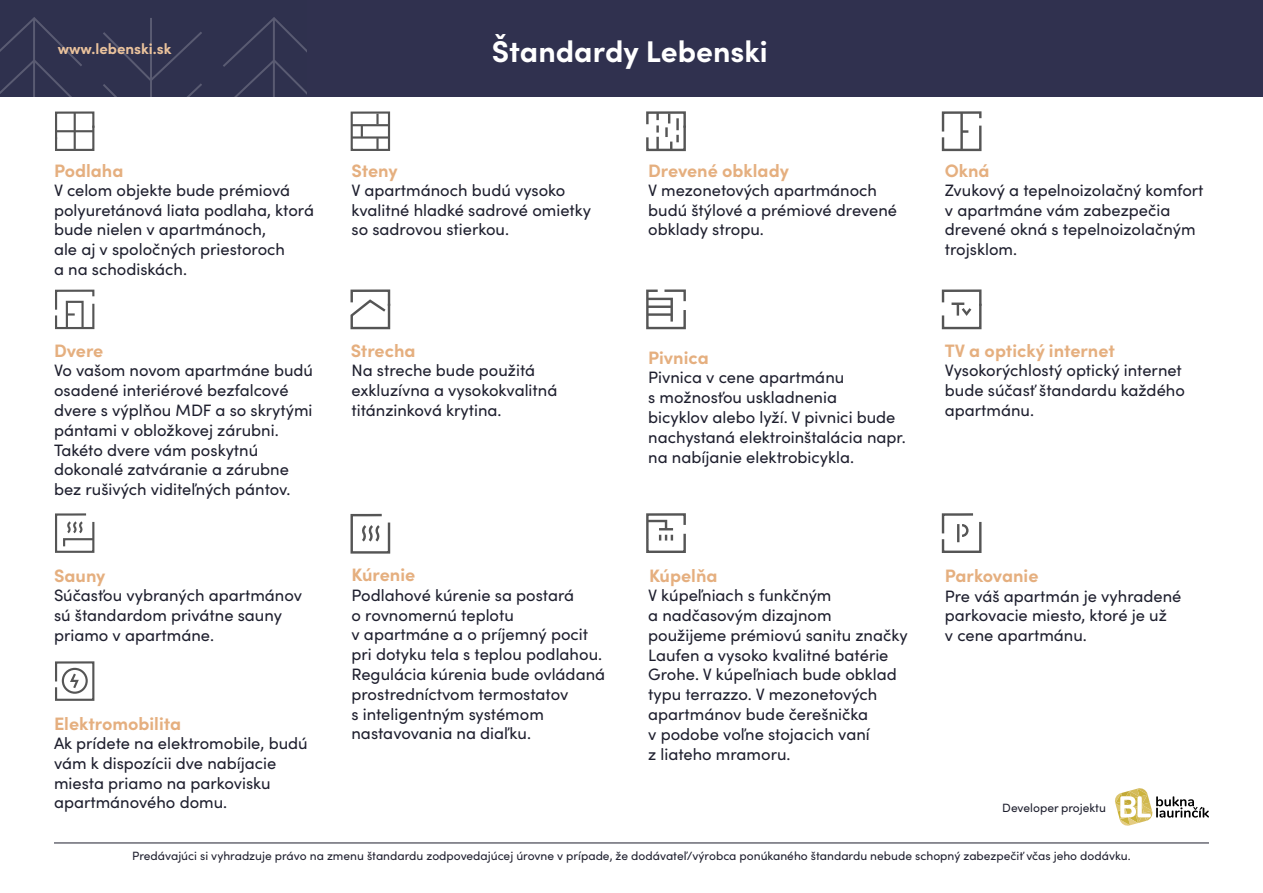
<style>
.page{position:relative;width:1263px;height:893px;background:#fff}
.page>*{position:absolute;margin:0;border:0;box-sizing:border-box;transform-origin:0 0}
.t1{font:700 30px "Sofia Pro";color:#fff}
.t2{font:700 18px "Sofia Pro";color:#e5af7f}
.t3{font:16.5px/19.8px "Sofia Pro";color:#1e1f2e}
.t4{font:700 15px "Sofia Pro";color:#eac29c}
.t5{font:12px "Sofia Pro";color:#1e1f2e}
</style>
<div class="page">
<div style="left:0;top:0;width:1263px;height:97px;background:#30314f"></div>
<svg style="left:223px;top:17px;width:83px;height:80px"></svg>
<svg style="left:0;top:17px;width:82px;height:80px"></svg>
<svg style="left:103px;top:18px;width:99px;height:79px"></svg>
<svg style="left:1115px;top:788px;width:94px;height:38px"></svg>
<svg style="left:55px;top:111px;width:40px;height:40px"></svg>
<hr style="left:74px;top:113px;width:2px;height:37px;background:#555">
<hr style="left:56px;top:130px;width:37px;height:2px;background:#555">
<svg style="left:55px;top:289px;width:40px;height:41px"></svg>
<svg style="left:55px;top:513px;width:40px;height:40px"></svg>
<svg style="left:55px;top:661px;width:40px;height:40px"></svg>
<div style="left:62px;top:668px;width:26px;height:26px;border:2px solid #555;border-radius:50%"></div>
<svg style="left:350px;top:111px;width:41px;height:40px"></svg>
<svg style="left:646px;top:111px;width:40px;height:41px"></svg>
<svg style="left:646px;top:289px;width:40px;height:41px"></svg>
<hr style="left:648px;top:306px;width:24px;height:2px;background:#555">
<hr style="left:648px;top:313px;width:24px;height:3px;background:#555">
<svg style="left:941px;top:111px;width:41px;height:41px"></svg>
<svg style="left:941px;top:289px;width:41px;height:41px"></svg>
<svg style="left:941px;top:513px;width:41px;height:40px"></svg>
<svg style="left:350px;top:513px;width:41px;height:41px"></svg>
<hr style="left:54px;top:843px;width:1155px;height:1px;background:#1e1f2e">
<svg style="left:646px;top:513px;width:40px;height:40px"></svg>
<svg style="left:350px;top:289px;width:41px;height:41px"></svg>
<p class="t4" style="left:58px;top:38px;width:115px">www.lebenski.sk</p>
<p class="t2" style="left:54px;top:157px;width:71px">Podlaha</p>
<p class="t3" style="left:54px;top:179px;width:262px">V celom objekte bude prémiová polyuretánová liata podlaha, ktorá bude nielen v apartmánoch,<br>ale aj v spoločných priestoroch<br>a na schodiskách.</p>
<h1 class="t1" style="left:492px;top:28px;width:278px">Štandardy Lebenski</h1>
<p class="t2" style="left:351px;top:157px;width:48px">Steny</p>
<p class="t3" style="left:351px;top:179px;width:241px">V apartmánoch budú vysoko kvalitné hladké sadrové omietky so sadrovou stierkou.</p>
<p class="t2" style="left:648px;top:157px;width:142px">Drevené obklady</p>
<p class="t3" style="left:648px;top:179px;width:250px">V mezonetových apartmánoch budú štýlové a prémiové drevené obklady stropu.</p>
<p class="t2" style="left:945px;top:157px;width:46px">Okná</p>
<p class="t3" style="left:945px;top:179px;width:260px">Zvukový a tepelnoizolačný komfort v apartmáne vám zabezpečia drevené okná s tepelnoizolačným trojsklom.</p>
<p class="t2" style="left:351px;top:337px;width:66px">Strecha</p>
<p class="t3" style="left:351px;top:360px;width:207px">Na streche bude použitá exkluzívna a vysokokvalitná titánzinková krytina.</p>
<p class="t2" style="left:54px;top:337px;width:51px">Dvere</p>
<p class="t2" style="left:945px;top:337px;width:172px">TV a optický internet</p>
<p class="t2" style="left:648px;top:343px;width:62px">Pivnica</p>
<p class="t3" style="left:648px;top:367px;width:259px">Pivnica v cene apartmánu<br>s možnosťou uskladnenia<br>bicyklov alebo lyží. V pivnici bude nachystaná elektroinštalácia napr. na nabíjanie elektrobicykla.</p>
<p class="t3" style="left:54px;top:360px;width:261px">Vo vašom novom apartmáne budú osadené interiérové bezfalcové dvere s výplňou MDF a so skrytými pántami v obložkovej zárubni.<br>Takéto dvere vám poskytnú dokonalé zatváranie a zárubne bez rušivých viditeľných pántov.</p>
<p class="t3" style="left:945px;top:360px;width:242px">Vysokorýchlostý optický internet bude súčasť štandardu každého apartmánu.</p>
<p class="t2" style="left:54px;top:561px;width:53px">Sauny</p>
<p class="t3" style="left:54px;top:584px;width:250px">Súčasťou vybraných apartmánov sú štandardom privátne sauny priamo v apartmáne.</p>
<p class="t2" style="left:54px;top:709px;width:129px">Elektromobilita</p>
<p class="t3" style="left:54px;top:732px;width:255px">Ak prídete na elektromobile, budú vám k dispozícii dve nabíjacie miesta priamo na parkovisku apartmánového domu.</p>
<p class="t2" style="left:351px;top:561px;width:65px">Kúrenie</p>
<p class="t3" style="left:351px;top:584px;width:255px">Podlahové kúrenie sa postará<br>o rovnomernú teplotu<br>v apartmáne a o príjemný pocit pri dotyku tela s teplou podlahou.<br>Regulácia kúrenia bude ovládaná prostredníctvom termostatov<br>s inteligentným systémom nastavovania na diaľku.</p>
<p class="t2" style="left:649px;top:561px;width:70px">Kúpelňa</p>
<p class="t3" style="left:648px;top:585px;width:261px">V kúpeľniach s funkčným<br>a nadčasovým dizajnom použijeme prémiovú sanitu značky<br>Laufen a vysoko kvalitné batérie<br>Grohe. V kúpeľniach bude obklad typu terrazzo. V mezonetových apartmánov bude čerešnička<br>v podobe voľne stojacich vaní<br>z liateho mramoru.</p>
<p class="t2" style="left:945px;top:562px;width:95px">Parkovanie</p>
<p class="t3" style="left:945px;top:585px;width:238px">Pre váš apartmán je vyhradené parkovacie miesto, ktoré je už<br>v cene apartmánu.</p>
<p class="t5" style="left:1002px;top:799px;width:105px">Developer projektu</p>
<p class="t5" style="left:132px;top:847px;width:1000px">Predávajúci si vyhradzuje právo na zmenu štandardu zodpovedajúcej úrovne v prípade, že dodávateľ/výrobca ponúkaného štandardu nebude schopný zabezpečiť včas jeho dodávku.</p>
</div>
